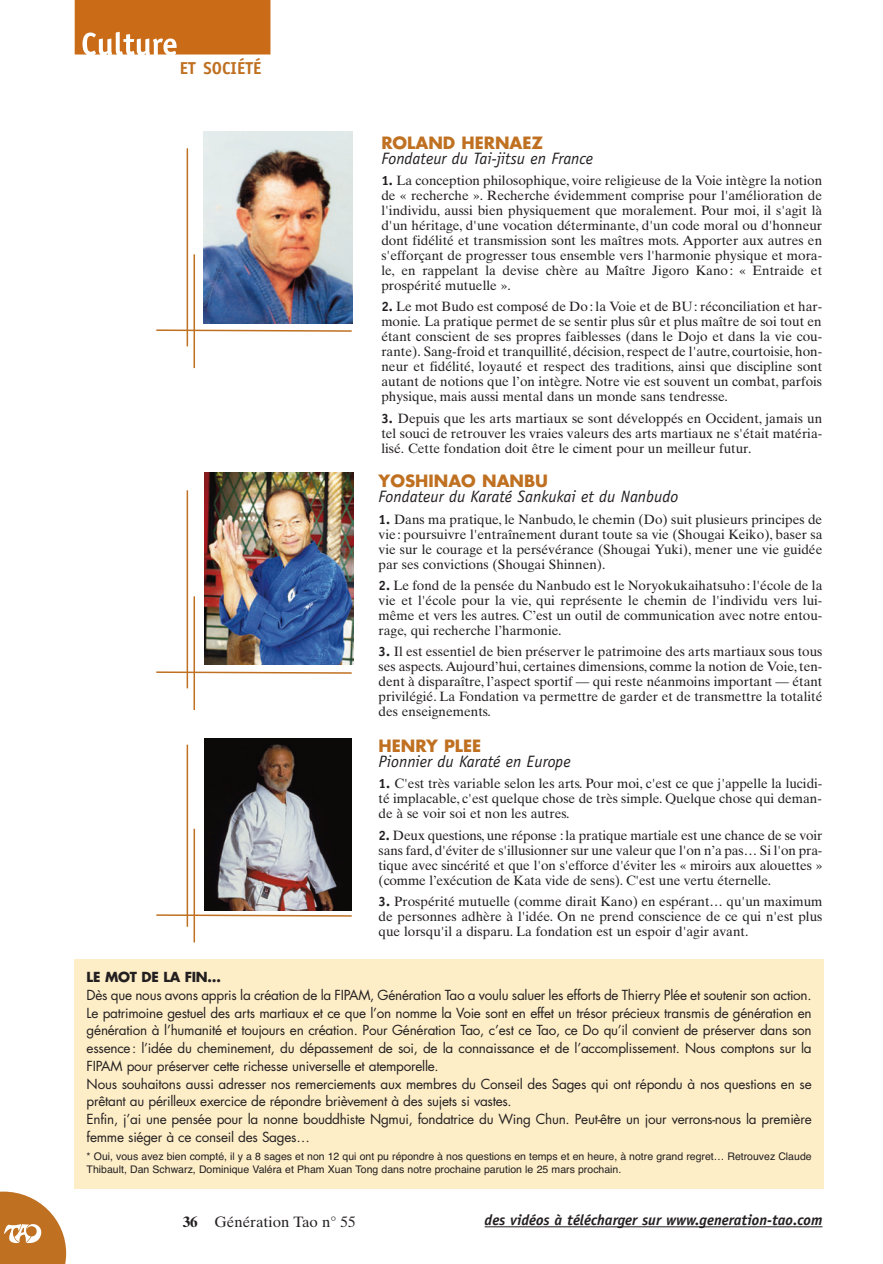
<style>
.page{position:relative;width:883px;height:1264px;background:#fff}
.page>*{position:absolute;margin:0;border:0;box-sizing:border-box;transform-origin:0 0}
.t1{font:700 17.25px "Officina Sans";color:#bf7021}
.t2{font:italic 16.5px/15px "Officina Sans";color:#231f20}
.t3{font:italic 700 15px "Officina Sans";color:#231f20}
.t4{font:15px "Times Ten";color:#231f20}
.t5{font:13.5px/15px "Times Ten";color:#231f20;text-align:justify}
.t6{font:13.5px/17.7px "Futura";letter-spacing:-.02em;color:#231f20}
.t7{font:10.5px/12.6px "Helvetica";color:#231f20}
.s1{font-family:"Futura";font-weight:700;font-style:normal;color:#bf7021}
.s2{font-family:"Officina Sans";font-weight:700}
.s3{font-weight:700}
</style>
<div class="page">
<svg style="left:75px;top:0;width:195px;height:55px"></svg>
<hr style="left:484px;top:1226px;width:338px;height:1px;background:#231f20">
<svg style="left:0;top:1191px;width:66px;height:73px"></svg>
<img style="left:204px;top:473px;width:149px;height:191px">
<img style="left:204px;top:739px;width:147px;height:172px">
<div style="left:75px;top:959px;width:748px;height:230px;background:#fdeec8"></div>
<img style="left:204px;top:132px;width:148px;height:191px">
<svg style="left:156px;top:329px;width:196px;height:3px"></svg>
<hr style="left:186px;top:148px;width:2px;height:198px;background:#bf7021">
<hr style="left:193px;top:254px;width:2px;height:114px;background:#bf7021">
<svg style="left:156px;top:913px;width:196px;height:4px"></svg>
<hr style="left:186px;top:745px;width:2px;height:182px;background:#bf7021">
<hr style="left:193px;top:829px;width:2px;height:113px;background:#bf7021">
<svg style="left:156px;top:671px;width:196px;height:3px"></svg>
<hr style="left:186px;top:490px;width:2px;height:198px;background:#bf7021">
<hr style="left:193px;top:596px;width:2px;height:114px;background:#bf7021">
<p class="t1" style="left:180px;top:62px;width:83px">ET SOCIÉTÉ</p>
<p class="t2" style="left:381px;top:137px;width:213px"><span class="s1">ROLAND HERNAEZ<br></span>Fondateur du Tai-jitsu en France</p>
<p class="t5" style="left:381px;top:174px;width:442px"><span class="s2">1.</span> La conception philosophique, voire religieuse de la Voie intègre la notion de « recherche ». Recherche évidemment comprise pour l'amélioration de l'individu, aussi bien physiquement que moralement. Pour moi, il s'agit là d'un héritage, d'une vocation déterminante, d'un code moral ou d'honneur dont fidélité et transmission sont les maîtres mots. Apporter aux autres en s'efforçant de progresser tous ensemble vers l'harmonie physique et mora&shy;le, en rappelant la devise chère au Maître Jigoro Kano : « Entraide et prospérité mutuelle ».</p>
<p class="t5" style="left:381px;top:301px;width:442px"><span class="s2">2.</span> Le mot Budo est composé de Do : la Voie et de BU : réconciliation et har&shy;monie. La pratique permet de se sentir plus sûr et plus maître de soi tout en étant conscient de ses propres faiblesses (dans le Dojo et dans la vie cou&shy;rante). Sang-froid et tranquillité, décision, respect de l'autre, courtoisie, hon&shy;neur et fidélité, loyauté et respect des traditions, ainsi que discipline sont autant de notions que l’on intègre. Notre vie est souvent un combat, parfois physique, mais aussi mental dans un monde sans tendresse.</p>
<p class="t5" style="left:381px;top:412px;width:442px"><span class="s2">3.</span> Depuis que les arts martiaux se sont développés en Occident, jamais un tel souci de retrouver les vraies valeurs des arts martiaux ne s'était matéria&shy;lisé. Cette fondation doit être le ciment pour un meilleur futur.</p>
<p class="t2" style="left:378px;top:475px;width:301px"><span class="s1">YOSHINAO NANBU<br></span>Fondateur du Karaté Sankukai et du Nanbudo</p>
<p class="t5" style="left:378px;top:513px;width:445px"><span class="s2">1.</span> Dans ma pratique, le Nanbudo, le chemin (Do) suit plusieurs principes de vie : poursuivre l'entraînement durant toute sa vie (Shougai Keiko), baser sa vie sur le courage et la persévérance (Shougai Yuki), mener une vie guidée par ses convictions (Shougai Shinnen).</p>
<p class="t5" style="left:378px;top:579px;width:445px"><span class="s2">2.</span> Le fond de la pensée du Nanbudo est le Noryokukaihatsuho : l'école de la vie et l'école pour la vie, qui représente le chemin de l'individu vers lui&shy;même et vers les autres. C’est un outil de communication avec notre entou&shy;rage, qui recherche l’harmonie.</p>
<p class="t5" style="left:378px;top:645px;width:445px"><span class="s2">3.</span> Il est essentiel de bien préserver le patrimoine des arts martiaux sous tous ses aspects. Aujourd’hui, certaines dimensions, comme la notion de Voie, ten&shy;dent à disparaître, l’aspect sportif — qui reste néanmoins important — étant privilégié. La Fondation va permettre de garder et de transmettre la totalité des enseignements.</p>
<p class="t2" style="left:378px;top:740px;width:194px"><span class="s1">HENRY PLEE<br></span>Pionnier du Karaté en Europe</p>
<p class="t5" style="left:378px;top:777px;width:445px"><span class="s2">1.</span> C'est très variable selon les arts. Pour moi, c'est ce que j'appelle la lucidi&shy;té implacable, c'est quelque chose de très simple. Quelque chose qui deman&shy;de à se voir soi et non les autres.</p>
<p class="t5" style="left:378px;top:829px;width:445px"><span class="s2">2.</span> Deux questions, une réponse : la pratique martiale est une chance de se voir sans fard, d'éviter de s'illusionner sur une valeur que l'on n’a pas… Si l'on pra&shy;tique avec sincérité et que l'on s'efforce d'éviter les « miroirs aux alouettes » (comme l’exécution de Kata vide de sens). C'est une vertu éternelle.</p>
<p class="t5" style="left:378px;top:895px;width:445px"><span class="s2">3.</span> Prospérité mutuelle (comme dirait Kano) en espérant… qu'un maximum de personnes adhère à l'idée. On ne prend conscience de ce qui n'est plus que lorsqu'il a disparu. La fondation est un espoir d'agir avant.</p>
<p class="t6" style="left:87px;top:969px;width:726px"><span class="s3">LE MOT DE LA FIN…<br></span>Dès que nous avons appris la création de la FIPAM, Génération Tao a voulu saluer les efforts de Thierry Plée et soutenir son action.<br>Le patrimoine gestuel des arts martiaux et ce que l’on nomme la Voie sont en effet un trésor précieux transmis de génération en génération à l’humanité et toujours en création. Pour Génération Tao, c’est ce Tao, ce Do qu’il convient de préserver dans son essence: l’idée du cheminement, du dépassement de soi, de la connaissance et de l’accomplissement. Nous comptons sur la FIPAM pour préserver cette richesse universelle et atemporelle.<br>Nous souhaitons aussi adresser nos remerciements aux membres du Conseil des Sages qui ont répondu à nos questions en se prêtant au périlleux exercice de répondre brièvement à des sujets si vastes.<br>Enfin, j’ai une pensée pour la nonne bouddhiste Ngmui, fondatrice du Wing Chun. Peut-être un jour verrons-nous la première femme siéger à ce conseil des Sages…</p>
<p class="t7" style="left:87px;top:1151px;width:726px">* Oui, vous avez bien compté, il y a 8 sages et non 12 qui ont pu répondre à nos questions en temps et en heure, à notre grand regret… Retrouvez Claude<br>Thibault, Dan Schwarz, Dominique Valéra et Pham Xuan Tong dans notre prochaine parution le 25 mars prochain.</p>
<p class="t4" style="left:183px;top:1216px;width:174px"><span class="s3">36</span> Génération Tao n° 55</p>
<p class="t3" style="left:484px;top:1214px;width:339px">des vidéos à télécharger sur www.generation-tao.com</p>
</div>
